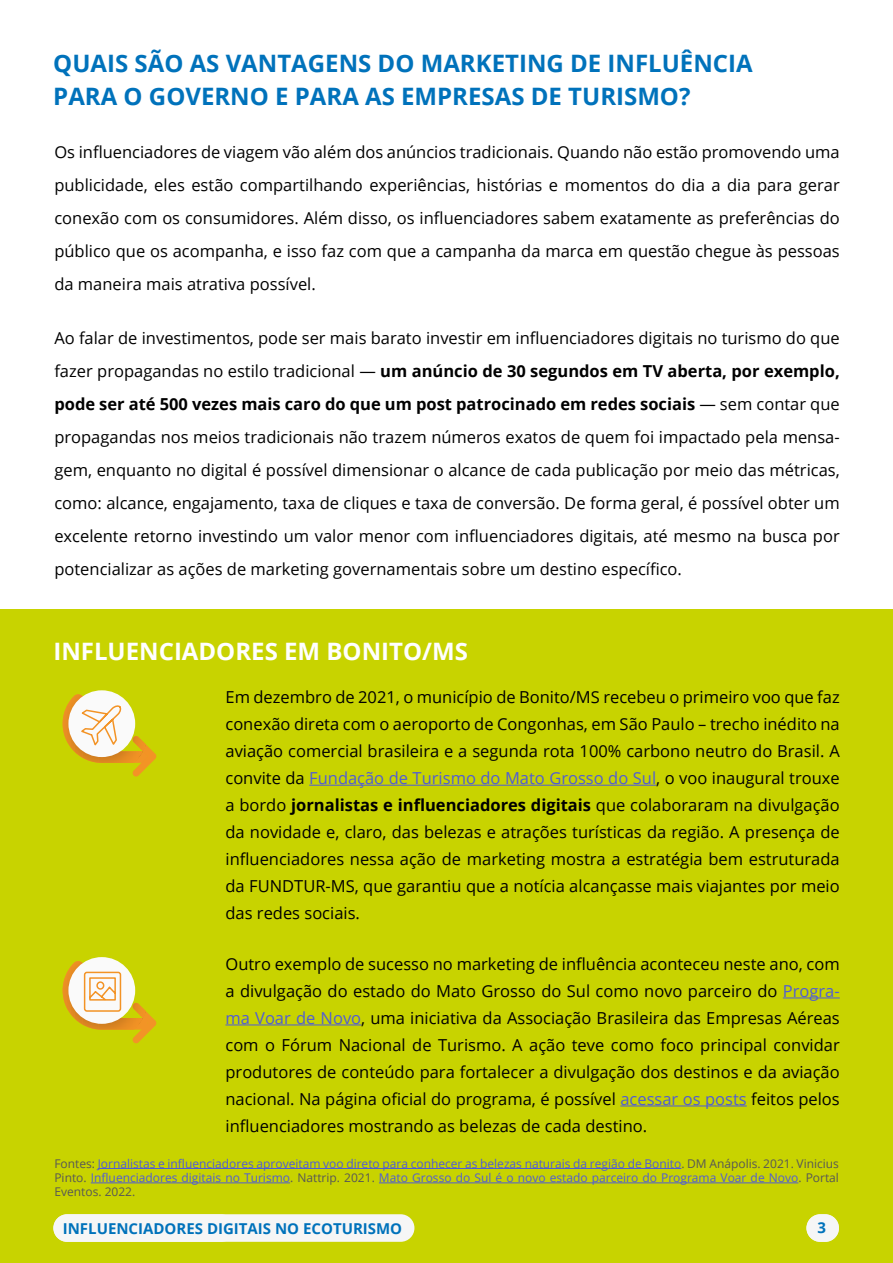
<style>
.page{position:relative;width:893px;height:1263px;background:#fff}
.page>*{position:absolute;margin:0;border:0;box-sizing:border-box;transform-origin:0 0}
.t1{font:700 24px/33px "Open Sans";color:#0072bb}
.t2{font:700 24px "Open Sans";color:#fff}
.t3{font:16.5px/27px "Open Sans";color:#000;text-align:justify}
.t4{font:700 15px "Open Sans";color:#0072bb}
.t5{font:12px/14.4px "Open Sans";color:#4f5cd6;text-align:justify}
.s1{font-weight:700}
.s2{color:#4f5cd6}
.s3{color:#575756}
</style>
<div class="page">
<div style="left:0;top:609px;width:893px;height:654px;background:#c8d300"></div>
<hr style="left:309px;top:785px;width:347px;height:1px;background:#4f5cd6">
<hr style="left:783px;top:997px;width:57px;height:1px;background:#4f5cd6">
<hr style="left:225px;top:1024px;width:136px;height:1px;background:#4f5cd6">
<hr style="left:620px;top:1105px;width:127px;height:1px;background:#4f5cd6">
<hr style="left:98px;top:1168px;width:583px;height:1px;background:#4f5cd6">
<hr style="left:91px;top:1182px;width:199px;height:1px;background:#4f5cd6">
<hr style="left:379px;top:1182px;width:419px;height:1px;background:#4f5cd6">
<div style="left:806px;top:1214px;width:33px;height:28px;background:#f6f6f6;border-radius:14px"></div>
<div style="left:53px;top:1214px;width:361px;height:28px;background:#f6f6f6;border-radius:14px"></div>
<svg style="left:63px;top:694px;width:93px;height:82px"></svg>
<svg style="left:63px;top:960px;width:93px;height:83px"></svg>
<h1 class="t1" style="left:53px;top:47px;width:701px">QUAIS SÃO AS VANTAGENS DO MARKETING DE INFLUÊNCIA<br>PARA O GOVERNO E PARA AS EMPRESAS DE TURISMO?</h1>
<p class="t3" style="left:54px;top:135px;width:787px;line-height:33px">Os influenciadores de viagem vão além dos anúncios tradicionais. Quando não estão promovendo uma publicidade, eles estão compartilhando experiências, histórias e momentos do dia a dia para gerar conexão com os consumidores. Além disso, os influenciadores sabem exatamente as preferências do público que os acompanha, e isso faz com que a campanha da marca em questão chegue às pessoas da maneira mais atrativa possível.</p>
<p class="t3" style="left:54px;top:321px;width:787px;line-height:33px">Ao falar de investimentos, pode ser mais barato investir em influenciadores digitais no turismo do que fazer propagandas no estilo tradicional — <span class="s1">um anúncio de 30 segundos em TV aberta, por exemplo, pode ser até 500 vezes mais caro do que um post patrocinado em redes sociais</span> — sem contar que propagandas nos meios tradicionais não trazem números exatos de quem foi impactado pela mensa&shy;gem, enquanto no digital é possível dimensionar o alcance de cada publicação por meio das métricas, como: alcance, engajamento, taxa de cliques e taxa de conversão. De forma geral, é possível obter um excelente retorno investindo um valor menor com influenciadores digitais, até mesmo na busca por potencializar as ações de marketing governamentais sobre um destino específico.</p>
<h1 class="t2" style="left:53px;top:634px;width:416px">INFLUENCIADORES EM BONITO/MS</h1>
<p class="t3" style="left:225px;top:683px;width:616px">Em dezembro de 2021, o município de Bonito/MS recebeu o primeiro voo que faz conexão direta com o aeroporto de Congonhas, em São Paulo – trecho inédito na aviação comercial brasileira e a segunda rota 100% carbono neutro do Brasil. A convite da <span class="s2">Fundação de Turismo do Mato Grosso do Sul</span>, o voo inaugural trouxe a bordo <span class="s1">jornalistas e influenciadores digitais</span> que colaboraram na divulgação da novidade e, claro, das belezas e atrações turísticas da região. A presença de influenciadores nessa ação de marketing mostra a estratégia bem estruturada da FUNDTUR-MS, que garantiu que a notícia alcançasse mais viajantes por meio das redes sociais.</p>
<p class="t3" style="left:225px;top:950px;width:616px">Outro exemplo de sucesso no marketing de influência aconteceu neste ano, com a divulgação do estado do Mato Grosso do Sul como novo parceiro do <span class="s2">Progra&shy;ma Voar de Novo</span>, uma iniciativa da Associação Brasileira das Empresas Aéreas com o Fórum Nacional de Turismo. A ação teve como foco principal convidar produtores de conteúdo para fortalecer a divulgação dos destinos e da aviação nacional. Na página oficial do programa, é possível <span class="s2">acessar os posts</span> feitos pelos influenciadores mostrando as belezas de cada destino.</p>
<p class="t5" style="left:54px;top:1156px;width:786px"><span class="s3">Fontes:</span> Jornalistas e influenciadores aproveitam voo direto para conhecer as belezas naturais da região de Bonito<span class="s3">. DM Anápolis. 2021. Vinicius Pinto.</span> Influenciadores digitais no Turismo<span class="s3">. Nattrip. 2021.</span> Mato Grosso do Sul é o novo estado parceiro do Programa Voar de Novo<span class="s3">. Portal Eventos. 2022.</span></p>
<p class="t4" style="left:63px;top:1218px;width:341px">INFLUENCIADORES DIGITAIS NO ECOTURISMO</p>
<p class="t4" style="left:817px;top:1216px;width:10px">3</p>
<p class="t4" style="left:63px;top:1218px;width:164px">O QUE É ECOTU ISMO</p>
</div>
